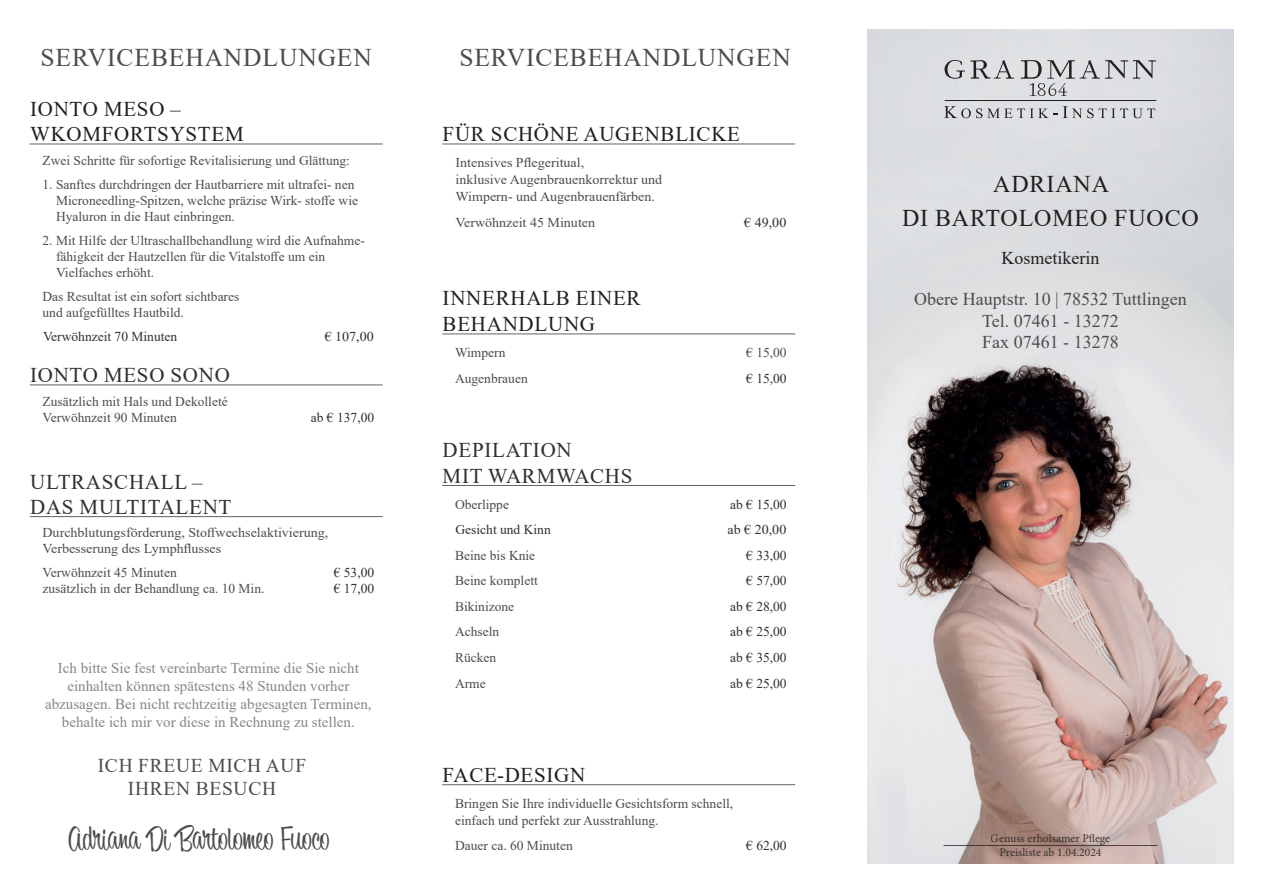
<style>
.page{position:relative;width:1263px;height:893px;background:#fff}
.page>*{position:absolute;margin:0;border:0;box-sizing:border-box;transform-origin:0 0}
.t1{font:33.15px "Bounce Script";letter-spacing:-.005em;color:#4b4c4d}
.t2{font:25.5px "Times New Roman";letter-spacing:.035em;color:#4b4c4d}
.t3{font:24px "Times New Roman";letter-spacing:.035em;color:#231f20}
.t4{font:21px/25.2px "Times New Roman";letter-spacing:.035em;color:#231f20}
.t5{font:21px/25.2px "Times New Roman";letter-spacing:.035em;color:#312f30}
.t6{font:19.5px "Times New Roman";letter-spacing:.035em;color:#4b4c4d}
.t7{font:18px "Times New Roman";color:#4b4c4d}
.t8{font:18px "Times New Roman";color:#231f20}
.t9{font:15px/18px "Times New Roman";color:#4b4c4d;text-align:center}
.t10{font:13.5px/16.2px "Times New Roman";color:#4b4c4d}
.t11{font:13.5px/16.2px "Times New Roman";color:#4b4c4d;scale:1.04 1}
.t12{font:13.5px "Times New Roman";color:#312f30}
.t13{font:13.5px "Times New Roman";color:#312f30;scale:1.04 1}
.t14{font:11.7px/14px "Minion Pro";letter-spacing:-.005em;color:#231f20;text-align:center}
</style>
<div class="page">
<img style="left:867px;top:30px;width:366px;height:833px">
<svg style="left:944px;top:60px;width:70px;height:19px"></svg>
<svg style="left:1021px;top:60px;width:135px;height:36px;background:#c4c5c8"></svg>
<hr style="left:945px;top:100px;width:211px;height:1px;background:#231f20">
<svg style="left:944px;top:106px;width:211px;height:12px;background:#bfc0c2"></svg>
<hr style="left:943px;top:845px;width:214px;height:1px;background:#231f20">
<hr style="left:30px;top:144px;width:353px;height:1px;background:#636366">
<hr style="left:30px;top:385px;width:353px;height:1px;background:#636366">
<hr style="left:30px;top:516px;width:353px;height:1px;background:#636366">
<hr style="left:442px;top:144px;width:353px;height:1px;background:#636366">
<hr style="left:442px;top:334px;width:353px;height:1px;background:#636366">
<hr style="left:442px;top:485px;width:353px;height:1px;background:#636366">
<hr style="left:442px;top:784px;width:353px;height:1px;background:#636366">
<p class="t2" style="left:41px;top:39px;width:333px">SERVICEBEHANDLUNGEN</p>
<p class="t2" style="left:459px;top:39px;width:333px">SERVICEBEHANDLUNGEN</p>
<p class="t4" style="left:30px;top:96px;width:215px">IONTO MESO –<br>WKOMFORTSYSTEM</p>
<p class="t10" style="left:43px;top:152px;width:309px">Zwei Schritte für sofortige Revitalisierung und Glättung:</p>
<p class="t10" style="left:56px;top:176px;width:304px;text-indent:-14px">1. Sanftes durchdringen der Hautbarriere mit ultrafei- nen<br>Microneedling-Spitzen, welche präzise Wirk- stoffe wie<br>Hyaluron in die Haut einbringen.</p>
<p class="t10" style="left:56px;top:232px;width:310px;text-indent:-14px">2. Mit Hilfe der Ultraschallbehandlung wird die Aufnahme&shy;fähigkeit der Hautzellen für die Vitalstoffe um ein<br>Vielfaches erhöht.</p>
<p class="t10" style="left:43px;top:288px;width:198px">Das Resultat ist ein sofort sichtbares und aufgefülltes Hautbild.</p>
<p class="t12" style="left:43px;top:327px;width:136px">Verwöhnzeit 70 Minuten</p>
<p class="t13" style="left:325px;top:327px;width:49px">€ 107,00</p>
<p class="t5" style="left:30px;top:362px;width:201px">IONTO MESO SONO</p>
<p class="t10" style="left:43px;top:393px;width:187px">Zusätzlich mit Hals und Dekolleté</p>
<p class="t10" style="left:43px;top:409px;width:136px">Verwöhnzeit 90 Minuten</p>
<p class="t12" style="left:311px;top:408px;width:65px">ab € 137,00</p>
<p class="t5" style="left:30px;top:469px;width:203px">ULTRASCHALL –<br>DAS MULTITALENT</p>
<p class="t11" style="left:43px;top:524px;width:276px">Durchblutungsförderung, Stoffwechselaktivierung,<br>Verbesserung des Lymphflusses</p>
<p class="t10" style="left:43px;top:563px;width:136px">Verwöhnzeit 45 Minuten</p>
<p class="t12" style="left:334px;top:562px;width:42px">€ 53,00</p>
<p class="t10" style="left:43px;top:580px;width:223px">zusätzlich in der Behandlung ca. 10 Min.</p>
<p class="t12" style="left:334px;top:579px;width:42px">€ 17,00</p>
<p class="t9" style="left:45px;top:659px;width:328px">Ich bitte Sie fest vereinbarte Termine die Sie nicht einhalten können spätestens 48 Stunden vorher abzusagen. Bei nicht rechtzeitig abgesagten Terminen, behalte ich mir vor diese in Rechnung zu stellen.</p>
<p class="t6" style="left:98px;top:752px;width:210px">ICH FREUE MICH AUF</p>
<p class="t6" style="left:128px;top:775px;width:150px">IHREN BESUCH</p>
<p class="t1" style="left:68px;top:820px;width:263px">Adriana Di Bartolomeo Fuoco</p>
<p class="t4" style="left:443px;top:121px;width:299px">FÜR SCHÖNE AUGENBLICKE</p>
<p class="t11" style="left:455px;top:154px;width:125px">Intensives Pflegeritual,</p>
<p class="t11" style="left:455px;top:171px;width:200px;line-height:17.1px">inklusive Augenbrauenkorrektur und<br>Wimpern- und Augenbrauenfärben.</p>
<p class="t11" style="left:455px;top:214px;width:136px">Verwöhnzeit 45 Minuten</p>
<p class="t13" style="left:744px;top:213px;width:42px">€ 49,00</p>
<p class="t4" style="left:443px;top:285px;width:199px;line-height:26.1px">INNERHALB EINER<br>BEHANDLUNG</p>
<p class="t10" style="left:455px;top:344px;width:52px">Wimpern</p>
<p class="t10" style="left:746px;top:344px;width:42px">€ 15,00</p>
<p class="t10" style="left:455px;top:369px;width:74px">Augenbrauen</p>
<p class="t12" style="left:746px;top:368px;width:42px">€ 15,00</p>
<p class="t5" style="left:443px;top:436px;width:191px;line-height:26.1px">DEPILATION<br>MIT WARMWACHS</p>
<p class="t10" style="left:455px;top:495px;width:55px">Oberlippe</p>
<p class="t12" style="left:730px;top:494px;width:58px">ab € 15,00</p>
<p class="t12" style="left:455px;top:520px;width:97px">Gesicht und Kinn</p>
<p class="t13" style="left:727px;top:520px;width:58px">ab € 20,00</p>
<p class="t10" style="left:455px;top:547px;width:82px">Beine bis Knie</p>
<p class="t12" style="left:746px;top:546px;width:42px">€ 33,00</p>
<p class="t10" style="left:455px;top:572px;width:84px">Beine komplett</p>
<p class="t12" style="left:746px;top:571px;width:42px">€ 57,00</p>
<p class="t10" style="left:455px;top:598px;width:61px">Bikinizone</p>
<p class="t12" style="left:730px;top:597px;width:58px">ab € 28,00</p>
<p class="t10" style="left:455px;top:623px;width:46px">Achseln</p>
<p class="t12" style="left:730px;top:622px;width:58px">ab € 25,00</p>
<p class="t10" style="left:455px;top:649px;width:43px">Rücken</p>
<p class="t12" style="left:730px;top:648px;width:58px">ab € 35,00</p>
<p class="t10" style="left:455px;top:674px;width:32px">Arme</p>
<p class="t12" style="left:730px;top:673px;width:58px">ab € 25,00</p>
<p class="t4" style="left:443px;top:762px;width:144px">FACE-DESIGN</p>
<p class="t10" style="left:455px;top:794px;width:280px;line-height:17.1px">Bringen Sie Ihre individuelle Gesichtsform schnell, einfach und perfekt zur Ausstrahlung.</p>
<p class="t10" style="left:455px;top:837px;width:119px">Dauer ca. 60 Minuten</p>
<p class="t12" style="left:746px;top:836px;width:42px">€ 62,00</p>
<p class="t3" style="left:993px;top:167px;width:117px">ADRIANA</p>
<p class="t3" style="left:902px;top:201px;width:298px">DI BARTOLOMEO FUOCO</p>
<p class="t8" style="left:1001px;top:245px;width:99px">Kosmetikerin</p>
<p class="t7" style="left:914px;top:286px;width:274px">Obere Hauptstr. 10 | 78532 Tuttlingen</p>
<p class="t7" style="left:982px;top:308px;width:138px">Tel. 07461 - 13272</p>
<p class="t7" style="left:982px;top:330px;width:138px">Fax 07461 - 13278</p>
<p class="t14" style="left:991px;top:832px;width:121px">Genuss erholsamer Pflege<br>Preisliste ab 1.04.2024</p>
</div>
